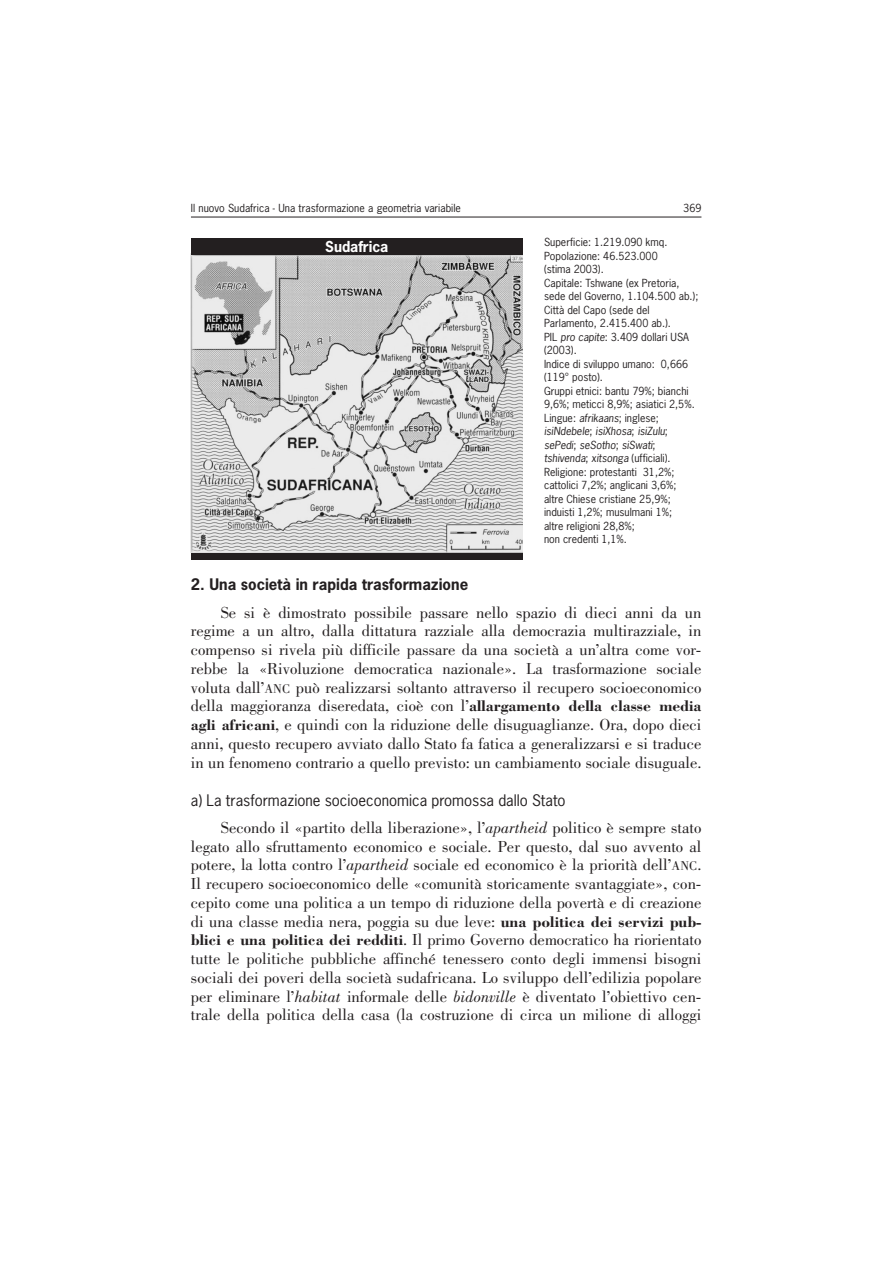
<style>
.page{position:relative;width:893px;height:1263px;background:#fff}
.page>*{position:absolute;margin:0;border:0;box-sizing:border-box;transform-origin:0 0}
.t1{font:16.5px/18.8px "Bodoni";color:#231f20;text-align:justify}
.t2{font:15px "News Gothic";color:#231f20}
.t3{font:700 15px "News Gothic";color:#231f20}
.t4{font:700 14.25px "News Gothic";letter-spacing:-.005em;color:#fff}
.t5{font:10.5px/13.5px "News Gothic";color:#231f20}
.s1{font-style:italic}
.s2{font-size:13.2px}
.s3{font-weight:700;font-size:15.75px}
</style>
<div class="page">
<hr style="left:191px;top:217px;width:510px;height:1px;background:#231f20">
<img style="left:191px;top:255px;width:332px;height:298px">
<div style="left:191px;top:238px;width:332px;height:17px;background:#231f20"></div>
<div style="left:191px;top:553px;width:332px;height:6px;background:#231f20"></div>
<p class="t5" style="left:191px;top:203px;width:271px">Il nuovo Sudafrica - Una trasformazione a geometria variabile</p>
<p class="t5" style="left:683px;top:203px;width:20px">369</p>
<p class="t4" style="left:325px;top:241px;width:65px">Sudafrica</p>
<p class="t5" style="left:544px;top:237px;width:156px">Superficie: 1.219.090 kmq.<br>Popolazione: 46.523.000<br>(stima 2003).<br>Capitale: Tshwane (ex Pretoria, sede del Governo, 1.104.500 ab.);<br>Città del Capo (sede del<br>Parlamento, 2.415.400 ab.).<br>PIL <span class="s1">pro capite</span>: 3.409 dollari USA (2003).<br>Indice di sviluppo umano: 0,666 (119° posto).<br>Gruppi etnici: bantu 79%; bianchi<br>9,6%; meticci 8,9%; asiatici 2,5%.<br>Lingue: <span class="s1">afrikaans</span>; inglese; <span class="s1">isiNdebele</span>; <span class="s1">isiXhosa</span>; <span class="s1">isiZulu</span>; <span class="s1">sePedi</span>; <span class="s1">seSotho</span>; <span class="s1">siSwati</span>; <span class="s1">tshivenda</span>; <span class="s1">xitsonga</span> (ufficiali).<br>Religione: protestanti 31,2%; cattolici 7,2%; anglicani 3,6%; altre Chiese cristiane 25,9%; induisti 1,2%; musulmani 1%;<br>altre religioni 28,8%;<br>non credenti 1,1%.</p>
<p class="t3" style="left:191px;top:579px;width:279px">2. Una società in rapida trasformazione</p>
<p class="t1" style="left:191px;top:604px;width:512px;text-indent:30px">Se si è dimostrato possibile passare nello spazio di dieci anni da un regime a un altro, dalla dittatura razziale alla democrazia multirazziale, in compenso si rivela più difficile passare da una società a un’altra come vor&shy;rebbe la «Rivoluzione democratica nazionale». La trasformazione sociale voluta dall’<span class="s2">ANC</span> può realizzarsi soltanto attraverso il recupero socioeconomico della maggioranza diseredata, cioè con l’<span class="s3">allargamento della classe media agli africani</span>, e quindi con la riduzione delle disuguaglianze. Ora, dopo dieci anni, questo recupero avviato dallo Stato fa fatica a generalizzarsi e si traduce in un fenomeno contrario a quello previsto: un cambiamento sociale disuguale.</p>
<p class="t2" style="left:191px;top:794px;width:376px">a) La trasformazione socioeconomica promossa dallo Stato</p>
<p class="t1" style="left:191px;top:820px;width:512px;text-indent:30px">Secondo il «partito della liberazione», l’<span class="s1">apartheid</span> politico è sempre stato legato allo sfruttamento economico e sociale. Per questo, dal suo avvento al potere, la lotta contro l’<span class="s1">apartheid</span> sociale ed economico è la priorità dell’<span class="s2">ANC</span>.<br>Il recupero socioeconomico delle «comunità storicamente svantaggiate», con&shy;cepito come una politica a un tempo di riduzione della povertà e di creazione di una classe media nera, poggia su due leve: <span class="s3">una politica dei servizi pub&shy;blici e una politica dei redditi</span>. Il primo Governo democratico ha riorientato tutte le politiche pubbliche affinché tenessero conto degli immensi bisogni sociali dei poveri della società sudafricana. Lo sviluppo dell’edilizia popolare per eliminare l’<span class="s1">habitat</span> informale delle <span class="s1">bidonville</span> è diventato l’obiettivo cen&shy;trale della politica della casa (la costruzione di circa un milione di alloggi</p>
</div>
